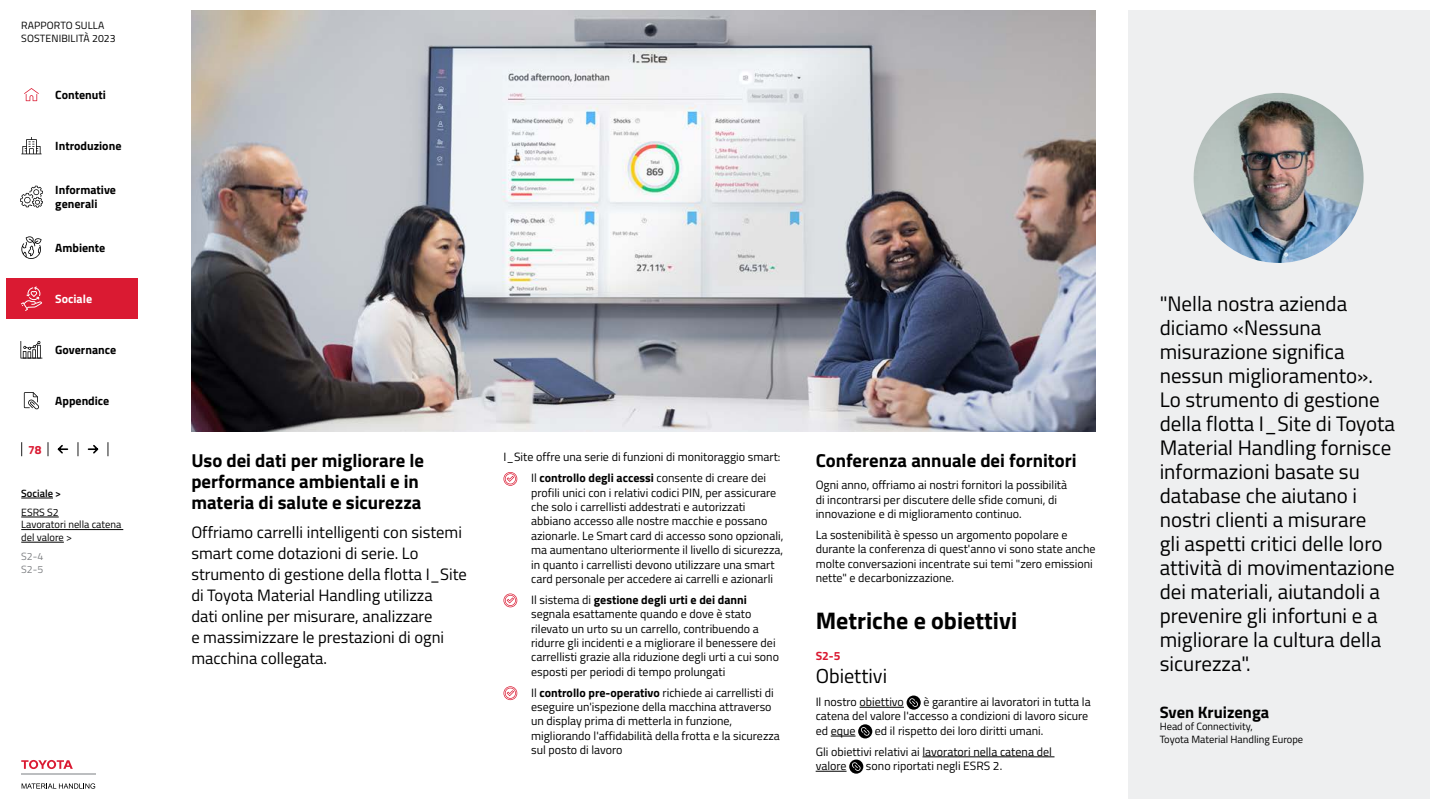
<style>
.page{position:relative;width:1440px;height:810px;background:#fff}
.page>*{position:absolute;margin:0;border:0;box-sizing:border-box;transform-origin:0 0}
.t1{font:700 24px "Titillium";color:#000}
.t2{font:21px/24px "Titillium";color:#000}
.t3{font:20.25px "Titillium";color:#000}
.t4{font:700 18.75px/21px "Titillium";color:#000}
.t5{font:16.5px/21px "Titillium";color:#000}
.t6{font:700 16.5px "Titillium";color:#000}
.t7{font:12px/14.4px "Titillium";color:#000}
.t8{font:700 12px/14.4px "Titillium";color:#000}
.t9{font:700 12px "Titillium";color:#fff}
.t10{font:700 12px "Titillium";color:#da1a32}
.t11{font:10.5px/12.6px "Titillium";color:#000}
.t12{font:600 10.5px "Titillium";color:#000}
.t13{font:10.5px/12.6px "Titillium";color:#808285}
.s1{font-weight:700}
</style>
<div class="page">
<div style="left:1128px;top:11px;width:301px;height:788px;background:#eeeff0"></div>
<svg style="left:504px;top:472px;width:13px;height:14px"></svg>
<svg style="left:504px;top:594px;width:13px;height:13px"></svg>
<svg style="left:504px;top:686px;width:13px;height:14px"></svg>
<hr style="left:860px;top:707px;width:44px;height:1px;background:#000">
<hr style="left:923px;top:757px;width:132px;height:1px;background:#000">
<hr style="left:816px;top:771px;width:31px;height:1px;background:#000">
<div style="left:907px;top:696px;width:14px;height:14px;background:#000;border-radius:50%"></div>
<svg style="left:909px;top:698px;width:9px;height:9px"></svg>
<div style="left:858px;top:724px;width:14px;height:14px;background:#000;border-radius:50%"></div>
<svg style="left:831px;top:727px;width:39px;height:10px"></svg>
<div style="left:849px;top:760px;width:14px;height:14px;background:#000;border-radius:50%"></div>
<svg style="left:852px;top:762px;width:9px;height:9px"></svg>
<img style="left:191px;top:11px;width:905px;height:420px">
<img style="left:1194px;top:93px;width:170px;height:170px;border-radius:85px">
<svg style="left:21px;top:760px;width:52px;height:9px"></svg>
<hr style="left:21px;top:773px;width:75px;height:2px;background:#bcbec0">
<svg style="left:22px;top:783px;width:73px;height:6px"></svg>
<div style="left:6px;top:279px;width:132px;height:40px;background:#da1a32"></div>
<svg style="left:21px;top:286px;width:21px;height:25px"></svg>
<svg style="left:21px;top:137px;width:21px;height:17px"></svg>
<svg style="left:20px;top:186px;width:23px;height:22px"></svg>
<svg style="left:24px;top:88px;width:15px;height:13px"></svg>
<svg style="left:24px;top:392px;width:15px;height:17px"></svg>
<svg style="left:20px;top:341px;width:22px;height:17px"></svg>
<svg style="left:21px;top:442px;width:1px;height:14px"></svg>
<svg style="left:48px;top:442px;width:1px;height:14px"></svg>
<svg style="left:78px;top:442px;width:1px;height:14px"></svg>
<svg style="left:108px;top:442px;width:1px;height:14px"></svg>
<svg style="left:57px;top:445px;width:12px;height:9px"></svg>
<svg style="left:87px;top:445px;width:12px;height:9px"></svg>
<svg style="left:21px;top:236px;width:21px;height:23px"></svg>
<hr style="left:21px;top:498px;width:32px;height:1px;background:#000">
<hr style="left:21px;top:517px;width:38px;height:1px;background:#000">
<hr style="left:21px;top:529px;width:102px;height:1px;background:#000">
<hr style="left:21px;top:542px;width:43px;height:1px;background:#000">
<p class="t11" style="left:21px;top:19px;width:96px">RAPPORTO SULLA<br>SOSTENIBILITÀ 2023</p>
<p class="t8" style="left:55px;top:87px;width:52px">Contenuti</p>
<p class="t8" style="left:55px;top:138px;width:68px">Introduzione</p>
<p class="t8" style="left:55px;top:182px;width:62px">Informative generali</p>
<p class="t8" style="left:55px;top:240px;width:52px">Ambiente</p>
<p class="t9" style="left:55px;top:290px;width:38px">Sociale</p>
<p class="t8" style="left:55px;top:342px;width:62px">Governance</p>
<p class="t8" style="left:55px;top:393px;width:56px">Appendice</p>
<p class="t10" style="left:28px;top:440px;width:15px">78</p>
<p class="t12" style="left:21px;top:485px;width:41px">Sociale &gt;</p>
<p class="t11" style="left:21px;top:505px;width:102px">ESRS S2<br>Lavoratori nella catena del valore &gt;</p>
<p class="t13" style="left:21px;top:550px;width:24px">S2-4<br>S2-5</p>
<h3 class="t4" style="left:191px;top:449px;width:234px">Uso dei dati per migliorare le performance ambientali e in materia di salute e sicurezza</h3>
<p class="t5" style="left:191px;top:521px;width:277px">Offriamo carrelli intelligenti con sistemi smart come dotazioni di serie. Lo strumento di gestione della flotta I_Site di Toyota Material Handling utilizza<br>dati online per misurare, analizzare<br>e massimizzare le prestazioni di ogni macchina collegata.</p>
<p class="t7" style="left:531px;top:446px;width:251px;line-height:20.8px;text-indent:-28px">I_Site offre una serie di funzioni di monitoraggio smart:<br>Il <span class="s1">controllo degli accessi</span> consente di creare dei</p>
<p class="t7" style="left:531px;top:485px;width:254px">profili unici con i relativi codici PIN, per assicurare che solo i carrellisti addestrati e autorizzati abbiano accesso alle nostre macchie e possano azionarle. Le Smart card di accesso sono opzionali, ma aumentano ulteriormente il livello di sicurezza, in quanto i carrellisti devono utilizzare una smart card personale per accedere ai carrelli e azionarli</p>
<p class="t7" style="left:531px;top:592px;width:249px">Il sistema di <span class="s1">gestione degli urti e dei danni </span>segnala esattamente quando e dove è stato rilevato un urto su un carrello, contribuendo a ridurre gli incidenti e a migliorare il benessere dei carrellisti grazie alla riduzione degli urti a cui sono esposti per periodi di tempo prolungati</p>
<p class="t7" style="left:531px;top:685px;width:250px">Il <span class="s1">controllo pre-operativo</span> richiede ai carrellisti di eseguire un'ispezione della macchina attraverso un display prima di metterla in funzione, migliorando l'affidabilità della frotta e la sicurezza sul posto di lavoro</p>
<h3 class="t4" style="left:816px;top:449px;width:262px">Conferenza annuale dei fornitori</h3>
<p class="t7" style="left:816px;top:477px;width:253px">Ogni anno, offriamo ai nostri fornitori la possibilità di incontrarsi per discutere delle sfide comuni, di innovazione e di miglioramento continuo.</p>
<p class="t7" style="left:816px;top:527px;width:281px">La sostenibilità è spesso un argomento popolare e durante la conferenza di quest'anno vi sono state anche molte conversazioni incentrate sui temi "zero emissioni nette" e decarbonizzazione.</p>
<h1 class="t1" style="left:816px;top:602px;width:203px">Metriche e obiettivi</h1>
<p class="t10" style="left:816px;top:647px;width:26px">S2-5</p>
<h3 class="t3" style="left:816px;top:661px;width:73px">Obiettivi</h3>
<p class="t7" style="left:816px;top:694px;width:90px">Il nostro obiettivo</p>
<p class="t7" style="left:816px;top:694px;width:277px;text-indent:108px">è garantire ai lavoratori in tutta la catena del valore l'accesso a condizioni di lavoro sicure ed eque</p>
<p class="t7" style="left:816px;top:720px;width:238px;line-height:20.8px;text-indent:59px">ed il rispetto dei loro diritti umani.<br>Gli obiettivi relativi ai lavoratori nella catena del</p>
<p class="t7" style="left:816px;top:758px;width:32px">valore</p>
<p class="t7" style="left:866px;top:758px;width:138px">sono riportati negli ESRS 2.</p>
<p class="t2" style="left:1160px;top:290px;width:237px">"Nella nostra azienda diciamo «Nessuna misurazione significa nessun miglioramento».<br>Lo strumento di gestione della flotta I_Site di Toyota<br>Material Handling fornisce informazioni basate su database che aiutano i nostri clienti a misurare<br>gli aspetti critici delle loro attività di movimentazione dei materiali, aiutandoli a prevenire gli infortuni e a migliorare la cultura della sicurezza".</p>
<h3 class="t6" style="left:1160px;top:699px;width:111px">Sven Kruizenga</h3>
<p class="t11" style="left:1160px;top:720px;width:145px">Head of Connectivity,<br>Toyota Material Handling Europe</p>
</div>
